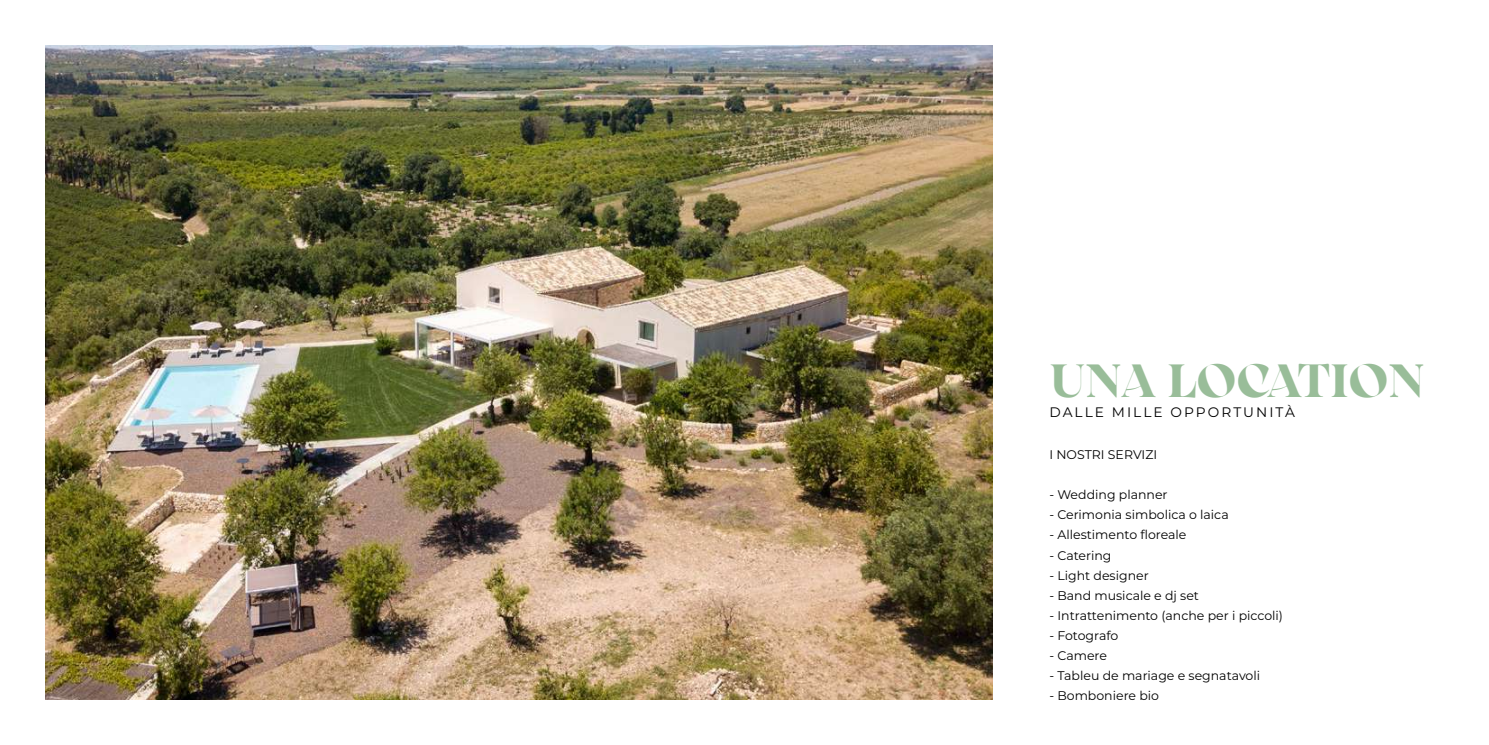
<style>
.page{position:relative;width:1489px;height:745px;background:#fff}
.page>*{position:absolute;margin:0;border:0;box-sizing:border-box;transform-origin:0 0}
.t1{font:700 46.25px "Arsenica Trial";color:#99bd99}
.t2{font:13.75px "Montserrat";letter-spacing:.15em;color:#000}
.t3{font:12.5px "Montserrat";color:#000}
</style>
<div class="page">
<img style="left:45px;top:45px;width:947px;height:654px">
<h1 class="t1" style="left:1049px;top:346px;width:376px">UNA LOCATION</h1>
<p class="t2" style="left:1049px;top:402px;width:247px">DALLE MILLE OPPORTUNITÀ</p>
<p class="t3" style="left:1049px;top:446px;width:109px">I NOSTRI SERVIZI</p>
<p class="t3" style="left:1049px;top:486px;width:120px">- Wedding planner</p>
<p class="t3" style="left:1049px;top:506px;width:181px">- Cerimonia simbolica o laica</p>
<p class="t3" style="left:1049px;top:526px;width:139px">- Allestimento floreale</p>
<p class="t3" style="left:1049px;top:546px;width:64px">- Catering</p>
<p class="t3" style="left:1049px;top:566px;width:101px">- Light designer</p>
<p class="t3" style="left:1049px;top:586px;width:151px">- Band musicale e dj set</p>
<p class="t3" style="left:1049px;top:606px;width:235px">- Intrattenimento (anche per i piccoli)</p>
<p class="t3" style="left:1049px;top:626px;width:71px">- Fotografo</p>
<p class="t3" style="left:1049px;top:646px;width:59px">- Camere</p>
<p class="t3" style="left:1049px;top:666px;width:212px">- Tableu de mariage e segnatavoli</p>
<p class="t3" style="left:1049px;top:686px;width:111px">- Bomboniere bio</p>
</div>
